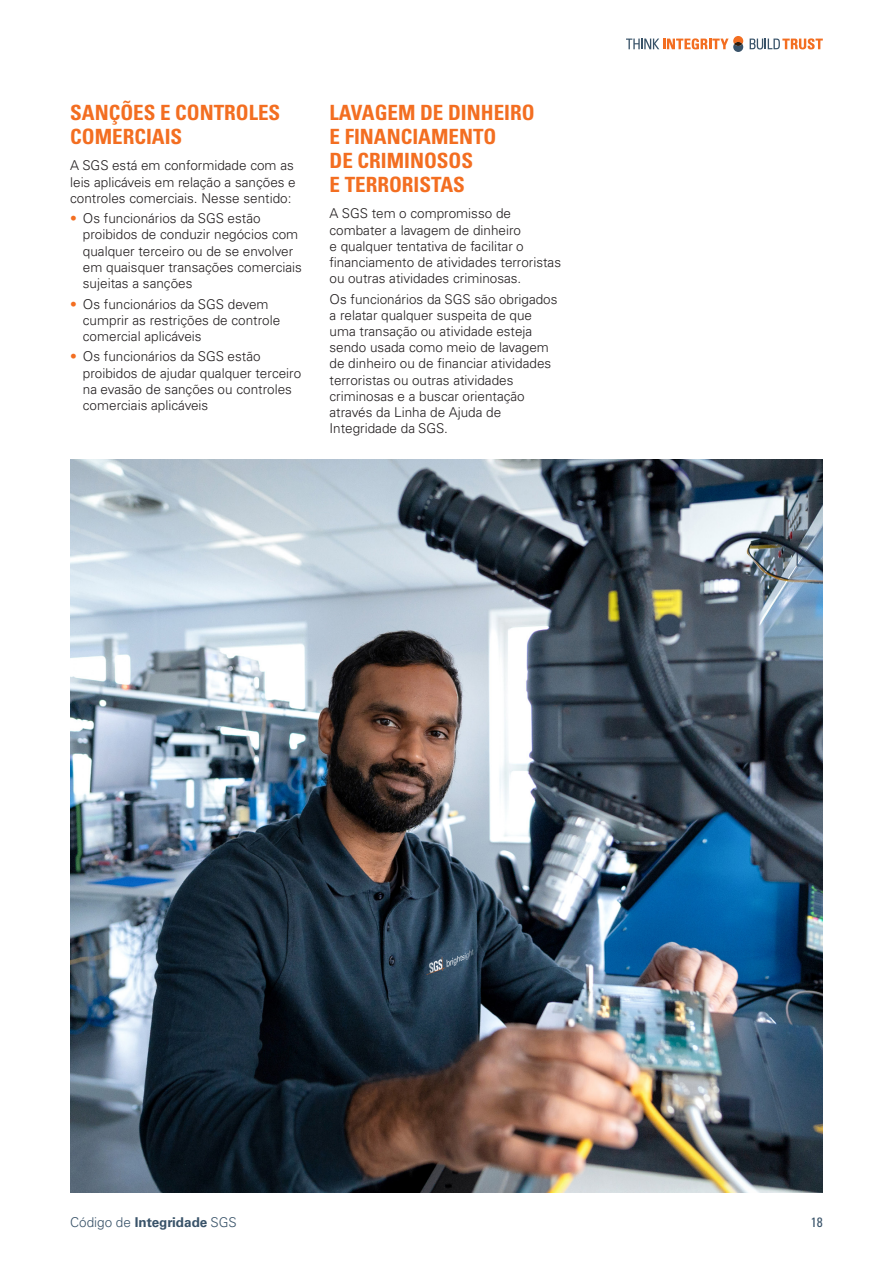
<style>
.page{position:relative;width:893px;height:1263px;background:#fff}
.page>*{position:absolute;margin:0;border:0;box-sizing:border-box;transform-origin:0 0}
.First_Subheading{font:21px/24px "Univers LTCYR 67 Bold Cond";color:#f36e21}
.Body_Text{font:300 13.5px/16.2px "Univers LTCYR 45";color:#231f20}
.t1{font:300 13.5px "Univers LTCYR 45";color:#395369}
.Body_Text-2{font:condensed 13.5px "Univers LTCYR 57";color:#395369}
.s1{color:#f36e21}
.s2{font-family:"Univers LTCYR 65";font-weight:700}
</style>
<div class="page">
<img style="left:70px;top:459px;width:753px;height:734px">
<svg style="left:750px;top:38px;width:73px;height:11px"></svg>
<svg style="left:626px;top:36px;width:117px;height:16px"></svg>
<p class="First_Subheading" style="left:70px;top:100px;width:212px">SANÇÕES E CONTROLES<br>COMERCIAIS</p>
<p class="Body_Text" style="left:70px;top:157px;width:227px">A SGS está em conformidade com as leis aplicáveis em relação a sanções e controles comerciais. Nesse sentido:</p>
<p class="Body_Text" style="left:83px;top:210px;width:221px;text-indent:-13px"><span class="s1">•</span> Os funcionários da SGS estão proibidos de conduzir negócios com qualquer terceiro ou de se envolver em quaisquer transações comerciais sujeitas a sanções</p>
<p class="Body_Text" style="left:83px;top:295px;width:199px;text-indent:-13px"><span class="s1">•</span> Os funcionários da SGS devem cumprir as restrições de controle comercial aplicáveis</p>
<p class="Body_Text" style="left:83px;top:348px;width:220px;text-indent:-13px"><span class="s1">•</span> Os funcionários da SGS estão proibidos de ajudar qualquer terceiro na evasão de sanções ou controles comerciais aplicáveis</p>
<p class="First_Subheading" style="left:330px;top:100px;width:206px">LAVAGEM DE DINHEIRO<br>E FINANCIAMENTO<br>DE CRIMINOSOS<br>E TERRORISTAS</p>
<p class="Body_Text" style="left:330px;top:205px;width:233px">A SGS tem o compromisso de combater a lavagem de dinheiro<br>e qualquer tentativa de facilitar o financiamento de atividades terroristas ou outras atividades criminosas.</p>
<p class="Body_Text" style="left:330px;top:290px;width:230px">Os funcionários da SGS são obrigados a relatar qualquer suspeita de que uma transação ou atividade esteja sendo usada como meio de lavagem de dinheiro ou de financiar atividades terroristas ou outras atividades criminosas e a buscar orientação através da Linha de Ajuda de<br>Integridade da SGS.</p>
<p class="t1" style="left:70px;top:1214px;width:168px">Código de <span class="s2">Integridade</span> SGS</p>
<p class="Body_Text-2" style="left:811px;top:1214px;width:13px">18</p>
</div>
